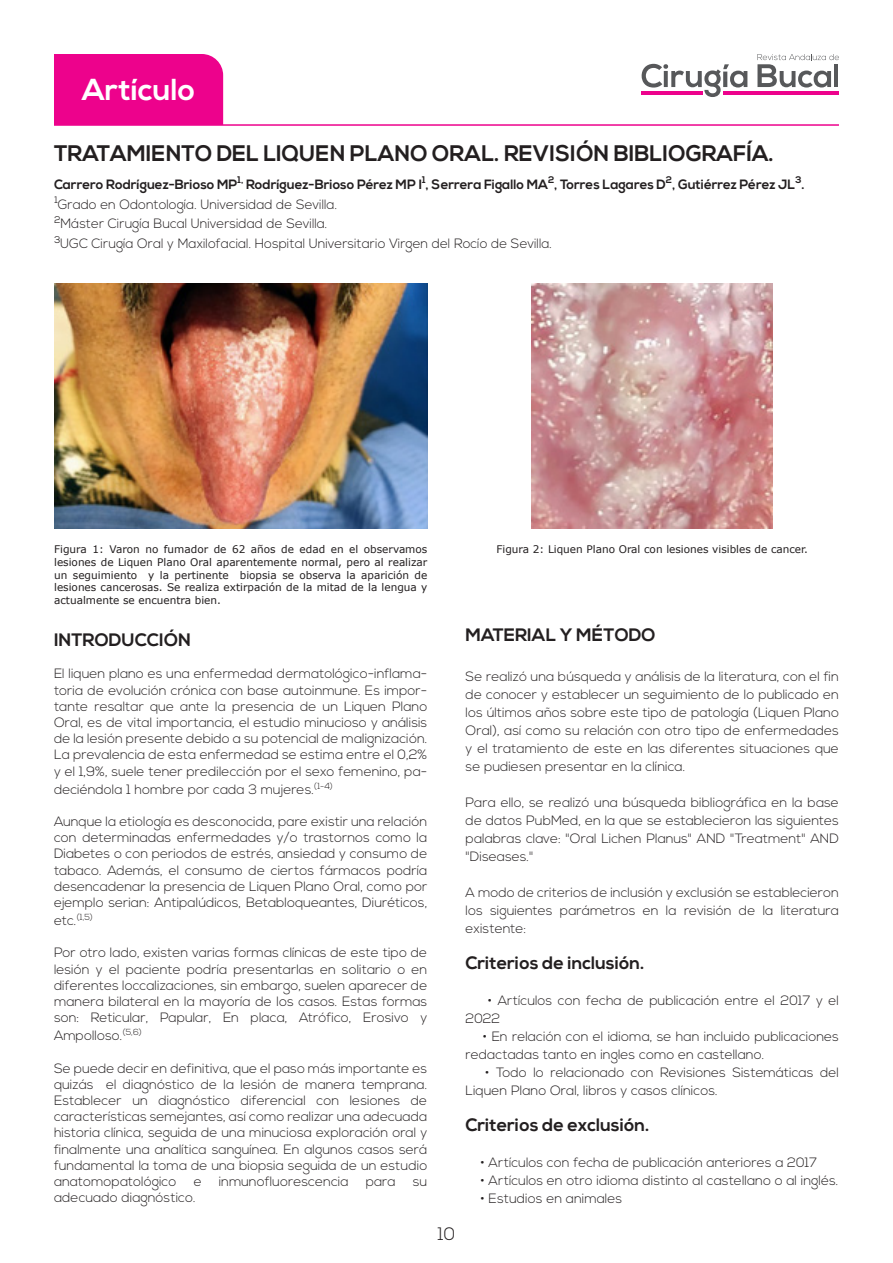
<style>
.page{position:relative;width:893px;height:1263px;background:#fff}
.page>*{position:absolute;margin:0;border:0;box-sizing:border-box;transform-origin:0 0}
.t1{font:700 30.3px "Nexa";color:#fff}
.t2{font:700 22.5px "Nexa";color:#231f20}
.t3{font:700 18px "Nexa";color:#231f20}
.t4{font:300 18px "Nexa";color:#231f20}
.t5{font:300 13.5px/16.2px "Nexa";color:#231f20;text-align:justify}
.t6{font:700 13.5px "Nexa";color:#231f20}
.t7{font:10.5px/12.6px "Verdana";color:#231f20;text-align:justify}
.t8{font:300 8.7px "Nexa";color:#231f20}
.s1{font-size:13.5px}
</style>
<div class="page">
<svg style="left:642px;top:63px;width:105px;height:34px"></svg>
<svg style="left:757px;top:54px;width:82px;height:34px"></svg>
<hr style="left:641px;top:91px;width:61px;height:4px;background:#ed028c">
<hr style="left:723px;top:91px;width:115px;height:4px;background:#ed028c">
<div style="left:54px;top:54px;width:169px;height:70px;background:#ed028c"></div>
<hr style="left:54px;top:124px;width:785px;height:2px;background:#ed028c">
<img style="left:54px;top:284px;width:373px;height:244px">
<img style="left:532px;top:284px;width:241px;height:244px">
<p class="t1" style="left:82px;top:72px;width:114px">Artículo</p>
<p class="t2" style="left:54px;top:141px;width:721px">TRATAMIENTO DEL LIQUEN PLANO ORAL. REVISIÓN BIBLIOGRAFÍA.</p>
<p class="t6" style="left:54px;top:176px;width:752px">Carrero Rodríguez-Brioso MP<sup>1,</sup> Rodríguez-Brioso Pérez MP I<sup>1</sup>, Serrera Figallo MA<sup>2</sup>, Torres Lagares D<sup>2</sup>, Gutiérrez Pérez JL<sup>3</sup>.</p>
<p class="t5" style="left:54px;top:196px;width:285px"><sup>1</sup>Grado en Odontología. Universidad de Sevilla.</p>
<p class="t5" style="left:54px;top:216px;width:275px"><sup>2</sup>Máster Cirugía Bucal Universidad de Sevilla.</p>
<p class="t5" style="left:54px;top:236px;width:500px"><sup>3</sup>UGC Cirugía Oral y Maxilofacial. Hospital Universitario Virgen del Rocío de Sevilla.</p>
<p class="t7" style="left:54px;top:543px;width:375px">Figura 1: Varon no fumador de 62 años de edad en el observamos lesiones de Liquen Plano Oral aparentemente normal, pero al realizar un seguimiento y la pertinente biopsia se observa la aparición de lesiones cancerosas. Se realiza extirpación de la mitad de la lengua y actualmente se encuentra bien.</p>
<p class="t7" style="left:496px;top:543px;width:313px">Figura 2: Liquen Plano Oral con lesiones visibles de cancer.</p>
<p class="t3" style="left:54px;top:629px;width:139px">INTRODUCCIÓN</p>
<p class="t5" style="left:54px;top:666px;width:375px">El liquen plano es una enfermedad dermatológico-inflama&shy;toria de evolución crónica con base autoinmune. Es impor&shy;tante resaltar que ante la presencia de un Liquen Plano Oral, es de vital importancia, el estudio minucioso y análisis de la lesión presente debido a su potencial de malignización.<br>La prevalencia de esta enfermedad se estima entre el 0,2% y el 1,9%, suele tener predilección por el sexo femenino, pa-</p>
<p class="t5" style="left:54px;top:781px;width:281px">deciéndola 1 hombre por cada 3 mujeres.<sup>(1-4)</sup></p>
<p class="t5" style="left:54px;top:814px;width:375px">Aunque la etiología es desconocida, pare existir una relación con determinadas enfermedades y/o trastornos como la Diabetes o con periodos de estrés, ansiedad y consumo de tabaco. Además, el consumo de ciertos fármacos podría desencadenar la presencia de Liquen Plano Oral, como por ejemplo serian: Antipalúdicos, Betabloqueantes, Diuréticos,</p>
<p class="t8" style="left:54px;top:912px;width:41px"><span class="s1">etc.</span>(1,5)</p>
<p class="t5" style="left:54px;top:945px;width:375px">Por otro lado, existen varias formas clínicas de este tipo de lesión y el paciente podría presentarlas en solitario o en diferentes loccalizaciones, sin embargo, suelen aparecer de manera bilateral en la mayoría de los casos. Estas formas son: Reticular, Papular, En placa, Atrófico, Erosivo y</p>
<p class="t5" style="left:54px;top:1028px;width:89px">Ampolloso.<sup>(5,6)</sup></p>
<p class="t5" style="left:54px;top:1060px;width:375px">Se puede decir en definitiva, que el paso más importante es quizás el diagnóstico de la lesión de manera temprana.<br>Establecer un diagnóstico diferencial con lesiones de características semejantes, así como realizar una adecuada historia clínica, seguida de una minuciosa exploración oral y finalmente una analítica sanguínea. En algunos casos será fundamental la toma de una biopsia seguida de un estudio anatomopatológico</p>
<p class="t5" style="left:194px;top:1174px;width:10px">e</p>
<p class="t5" style="left:219px;top:1174px;width:131px">inmunofluorescencia</p>
<p class="t5" style="left:366px;top:1174px;width:32px">para</p>
<p class="t5" style="left:413px;top:1174px;width:16px">su</p>
<p class="t5" style="left:54px;top:1190px;width:143px">adecuado diagnóstico.</p>
<h3 class="t4" style="left:438px;top:1224px;width:19px">10</h3>
<p class="t3" style="left:466px;top:625px;width:192px">MATERIAL Y MÉTODO</p>
<p class="t5" style="left:466px;top:668px;width:375px;line-height:18px">Se realizó una búsqueda y análisis de la literatura, con el fin de conocer y establecer un seguimiento de lo publicado en los últimos años sobre este tipo de patología (Liquen Plano Oral), así como su relación con otro tipo de enfermedades y el tratamiento de este en las diferentes situaciones que se pudiesen presentar en la clínica.</p>
<p class="t5" style="left:466px;top:794px;width:375px;line-height:18px">Para ello, se realizó una búsqueda bibliográfica en la base de datos PubMed, en la que se establecieron las siguientes palabras clave: "Oral Lichen Planus" AND "Treatment" AND "Diseases."</p>
<p class="t5" style="left:466px;top:884px;width:375px;line-height:18px">A modo de criterios de inclusión y exclusión se establecieron los siguientes parámetros en la revisión de la literatura existente:</p>
<p class="t3" style="left:466px;top:952px;width:180px">Criterios de inclusión.</p>
<p class="t5" style="left:466px;top:992px;width:375px;line-height:18px;text-indent:22px">• Artículos con fecha de publicación entre el 2017 y el<br>2022</p>
<p class="t5" style="left:466px;top:1028px;width:375px;line-height:18px;text-indent:17px">• En relación con el idioma, se han incluido publicaciones redactadas tanto en ingles como en castellano.</p>
<p class="t5" style="left:466px;top:1064px;width:375px;line-height:18px;text-indent:20px">• Todo lo relacionado con Revisiones Sistemáticas del<br>Liquen Plano Oral, libros y casos clínicos.</p>
<p class="t3" style="left:466px;top:1114px;width:185px">Criterios de exclusión.</p>
<p class="t5" style="left:480px;top:1155px;width:338px">• Artículos con fecha de publicación anteriores a 2017</p>
<p class="t5" style="left:480px;top:1173px;width:359px">• Artículos en otro idioma distinto al castellano o al inglés.</p>
<p class="t5" style="left:480px;top:1191px;width:143px">• Estudios en animales</p>
</div>
